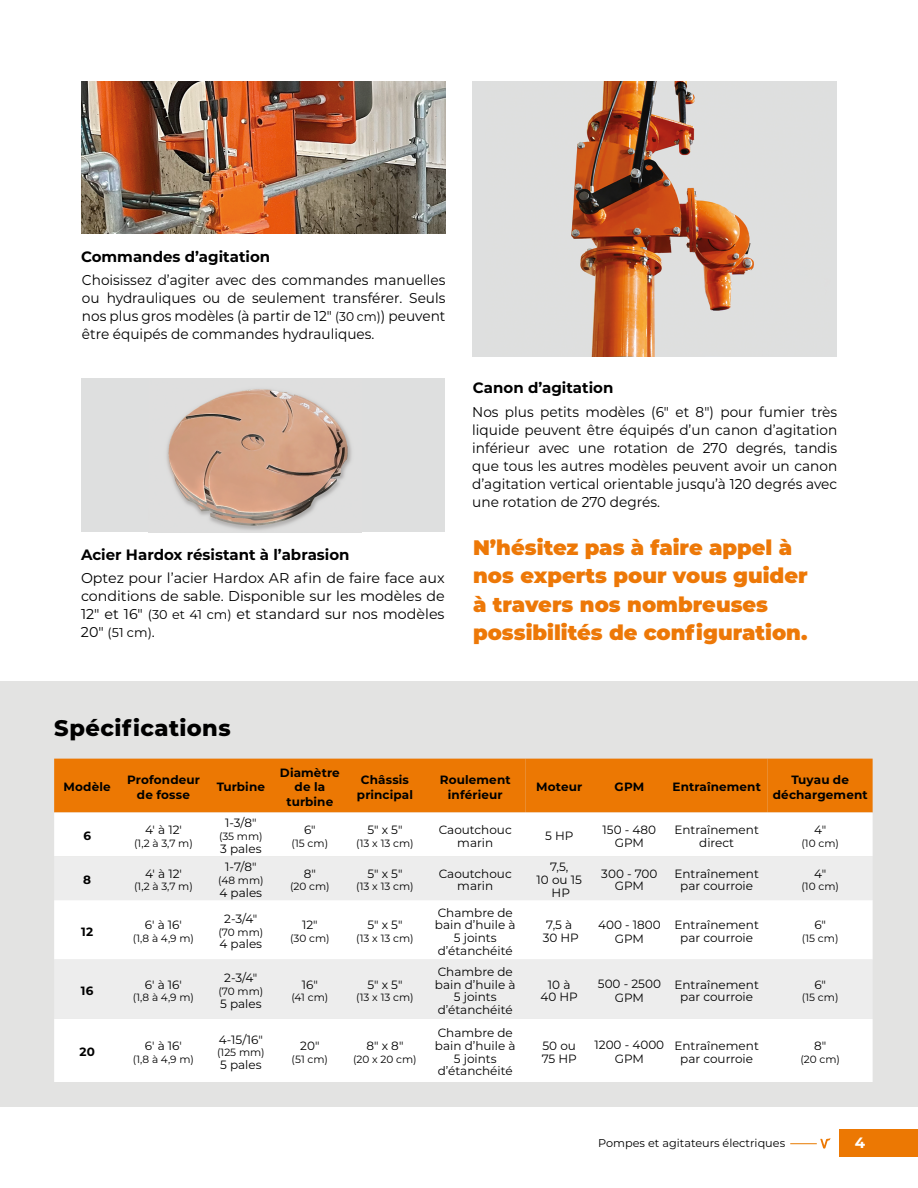
<style>
.page{position:relative;width:918px;height:1188px;background:#fff}
.page>*{position:absolute;margin:0;border:0;box-sizing:border-box;transform-origin:0 0}
.t1{font:800 22.5px "Montserrat";letter-spacing:.02em;color:#000}
.t2{font:900 21px/28.5px "Montserrat";color:#ed7807}
.t3{font:700 15px "Montserrat";color:#000}
.t4{font:700 15px "Montserrat";color:#fff}
.t5{font:14.25px/18px "Montserrat";color:#000;text-align:justify;scale:.96 1}
.t6{font:14.25px/18px "Montserrat";color:#000;text-align:justify}
.t7{font:12.75px "Montserrat";color:#000}
.t8{font:12px/12.8px "Montserrat";color:#000;text-align:center}
.t9{font:700 12px/14.4px "Montserrat";letter-spacing:.01em;color:#000;text-align:center}
.t10{font:11.25px "Montserrat";color:#000}
.t11{font:10.5px "Montserrat";color:#000}
.s1{font-size:12.75px}
.s2{font-size:14.25px}
</style>
<div class="page">
<div style="left:839px;top:1130px;width:79px;height:27px;background:#ec7803"></div>
<svg style="left:790px;top:1138px;width:41px;height:11px"></svg>
<div style="left:0;top:681px;width:918px;height:426px;background:#e3e3e2"></div>
<div style="left:81px;top:379px;width:364px;height:153px;background:#dedfdf"></div>
<img style="left:166px;top:389px;width:186px;height:141px">
<img style="left:81px;top:81px;width:365px;height:153px">
<div style="left:472px;top:81px;width:365px;height:275px;background:#dedfdf"></div>
<img style="left:571px;top:81px;width:183px;height:275px">
<div style="left:54px;top:759px;width:819px;height:54px;background:#ec7803"></div>
<div style="left:525px;top:759px;width:243px;height:54px;background:#ec7803"></div>
<div style="left:54px;top:813px;width:819px;height:269px;background:#fff"></div>
<svg style="left:54px;top:856px;width:819px;height:163px;fill:#ededed"></svg>
<p class="t3" style="left:81px;top:246px;width:191px">Commandes d’agitation</p>
<p class="t5" style="left:82px;top:271px;width:380px">Choisissez d’agiter avec des commandes manuelles ou hydrauliques ou de seulement transférer. Seuls nos plus gros modèles (à partir de 12″ <span class="s1">(30 cm)</span>) peuvent être équipés de commandes hydrauliques.</p>
<p class="t3" style="left:81px;top:544px;width:270px">Acier Hardox résistant à l’abrasion</p>
<p class="t6" style="left:81px;top:569px;width:365px">Optez pour l’acier Hardox AR afin de faire face aux conditions de sable. Disponible sur les modèles de 12″ et 16″ <span class="s1">(30 et 41 cm)</span> et standard sur nos modèles</p>
<p class="t7" style="left:81px;top:624px;width:75px"><span class="s2">20″</span> (51 cm)<span class="s2">.</span></p>
<p class="t3" style="left:473px;top:377px;width:142px">Canon d’agitation</p>
<p class="t5" style="left:472px;top:402px;width:382px">Nos plus petits modèles (6″ et 8″) pour fumier très liquide peuvent être équipés d’un canon d’agitation inférieur avec une rotation de 270 degrés, tandis que tous les autres modèles peuvent avoir un canon d’agitation vertical orientable jusqu’à 120 degrés avec une rotation de 270 degrés.</p>
<h2 class="t2" style="left:473px;top:532px;width:336px">N’hésitez pas à faire appel à nos experts pour vous guider à travers nos nombreuses possibilités de configuration.</h2>
<h1 class="t1" style="left:54px;top:711px;width:178px">Spécifications</h1>
<p class="t9" style="left:64px;top:779px;width:49px">Modèle</p>
<p class="t9" style="left:127px;top:772px;width:74px">Profondeur de fosse</p>
<p class="t9" style="left:217px;top:779px;width:50px">Turbine</p>
<p class="t9" style="left:83px;top:828px;width:9px">6</p>
<p class="t9" style="left:83px;top:872px;width:9px">8</p>
<p class="t9" style="left:81px;top:924px;width:13px">12</p>
<p class="t9" style="left:81px;top:983px;width:14px">16</p>
<p class="t9" style="left:79px;top:1044px;width:17px">20</p>
<p class="t8" style="left:145px;top:823px;width:38px">4′ à 12′</p>
<p class="t11" style="left:134px;top:836px;width:60px">(1,2 à 3,7 m)</p>
<p class="t8" style="left:145px;top:867px;width:38px">4′ à 12′</p>
<p class="t11" style="left:134px;top:879px;width:60px">(1,2 à 3,7 m)</p>
<p class="t8" style="left:145px;top:918px;width:38px">6′ à 16′</p>
<p class="t11" style="left:133px;top:931px;width:63px">(1,8 à 4,9 m)</p>
<p class="t8" style="left:145px;top:978px;width:38px">6′ à 16′</p>
<p class="t11" style="left:133px;top:991px;width:63px">(1,8 à 4,9 m)</p>
<p class="t8" style="left:145px;top:1039px;width:38px">6′ à 16′</p>
<p class="t11" style="left:133px;top:1052px;width:63px">(1,8 à 4,9 m)</p>
<p class="t8" style="left:225px;top:816px;width:33px">1-3/8″</p>
<p class="t11" style="left:219px;top:829px;width:45px">(35 mm)</p>
<p class="t8" style="left:220px;top:842px;width:43px">3 pales</p>
<p class="t8" style="left:225px;top:860px;width:33px">1-7/8″</p>
<p class="t11" style="left:218px;top:873px;width:47px">(48 mm)</p>
<p class="t8" style="left:220px;top:886px;width:44px">4 pales</p>
<p class="t8" style="left:224px;top:912px;width:35px">2-3/4″</p>
<p class="t11" style="left:218px;top:925px;width:46px">(70 mm)</p>
<p class="t8" style="left:220px;top:937px;width:44px">4 pales</p>
<p class="t8" style="left:224px;top:971px;width:35px">2-3/4″</p>
<p class="t11" style="left:218px;top:984px;width:46px">(70 mm)</p>
<p class="t8" style="left:220px;top:997px;width:43px">5 pales</p>
<p class="t8" style="left:219px;top:1033px;width:45px">4-15/16″</p>
<p class="t11" style="left:217px;top:1045px;width:49px">(125 mm)</p>
<p class="t8" style="left:220px;top:1058px;width:43px">5 pales</p>
<p class="t9" style="left:280px;top:765px;width:61px">Diamètre de la turbine</p>
<p class="t9" style="left:357px;top:772px;width:58px">Châssis principal</p>
<p class="t9" style="left:440px;top:772px;width:72px">Roulement inférieur</p>
<p class="t9" style="left:536px;top:779px;width:48px">Moteur</p>
<p class="t9" style="left:615px;top:779px;width:31px">GPM</p>
<p class="t9" style="left:673px;top:779px;width:90px">Entraînement</p>
<p class="t9" style="left:773px;top:772px;width:96px">Tuyau de déchargement</p>
<p class="t8" style="left:304px;top:823px;width:13px">6″</p>
<p class="t11" style="left:292px;top:836px;width:38px">(15 cm)</p>
<p class="t8" style="left:367px;top:823px;width:37px">5″ x 5″</p>
<p class="t11" style="left:356px;top:836px;width:59px">(13 x 13 cm)</p>
<p class="t8" style="left:439px;top:823px;width:75px">Caoutchouc marin</p>
<p class="t8" style="left:545px;top:829px;width:30px">5 HP</p>
<p class="t8" style="left:603px;top:823px;width:55px">150 - 480<br>GPM</p>
<p class="t8" style="left:674px;top:823px;width:86px">Entraînement direct</p>
<p class="t8" style="left:814px;top:823px;width:14px">4″</p>
<p class="t11" style="left:801px;top:836px;width:39px">(10 cm)</p>
<p class="t8" style="left:304px;top:867px;width:14px">8″</p>
<p class="t11" style="left:290px;top:879px;width:41px">(20 cm)</p>
<p class="t8" style="left:367px;top:867px;width:37px">5″ x 5″</p>
<p class="t11" style="left:356px;top:879px;width:59px">(13 x 13 cm)</p>
<p class="t8" style="left:439px;top:867px;width:75px">Caoutchouc marin</p>
<p class="t8" style="left:537px;top:860px;width:47px">7,5,<br>10 ou 15<br>HP</p>
<p class="t8" style="left:601px;top:867px;width:58px">300 - 700<br>GPM</p>
<p class="t8" style="left:674px;top:867px;width:86px">Entraînement par courroie</p>
<p class="t8" style="left:814px;top:867px;width:14px">4″</p>
<p class="t11" style="left:801px;top:879px;width:39px">(10 cm)</p>
<p class="t8" style="left:302px;top:918px;width:17px">12″</p>
<p class="t11" style="left:290px;top:931px;width:41px">(30 cm)</p>
<p class="t8" style="left:367px;top:918px;width:37px">5″ x 5″</p>
<p class="t11" style="left:356px;top:931px;width:59px">(13 x 13 cm)</p>
<p class="t8" style="left:435px;top:905px;width:82px">Chambre de bain d’huile à<br>5 joints d’étanchéité</p>
<p class="t8" style="left:543px;top:918px;width:38px;text-align:left">7,5 à<br>30 HP</p>
<p class="t8" style="left:598px;top:917px;width:64px;line-height:14.1px">400 - 1800<br>GPM</p>
<p class="t8" style="left:674px;top:918px;width:86px">Entraînement par courroie</p>
<p class="t8" style="left:814px;top:918px;width:13px">6″</p>
<p class="t11" style="left:802px;top:931px;width:38px">(15 cm)</p>
<p class="t8" style="left:302px;top:978px;width:18px">16″</p>
<p class="t11" style="left:291px;top:991px;width:38px">(41 cm)</p>
<p class="t8" style="left:367px;top:978px;width:37px">5″ x 5″</p>
<p class="t11" style="left:356px;top:991px;width:59px">(13 x 13 cm)</p>
<p class="t8" style="left:435px;top:965px;width:82px">Chambre de bain d’huile à<br>5 joints d’étanchéité</p>
<p class="t8" style="left:541px;top:978px;width:39px">10 à<br>40 HP</p>
<p class="t8" style="left:598px;top:976px;width:65px;line-height:14.1px">500 - 2500<br>GPM</p>
<p class="t8" style="left:674px;top:978px;width:86px">Entraînement par courroie</p>
<p class="t8" style="left:814px;top:978px;width:13px">6″</p>
<p class="t11" style="left:802px;top:991px;width:38px">(15 cm)</p>
<p class="t8" style="left:300px;top:1039px;width:21px">20″</p>
<p class="t11" style="left:292px;top:1052px;width:38px">(51 cm)</p>
<p class="t8" style="left:366px;top:1039px;width:39px">8″ x 8″</p>
<p class="t11" style="left:353px;top:1052px;width:65px">(20 x 20 cm)</p>
<p class="t8" style="left:435px;top:1026px;width:82px">Chambre de bain d’huile à<br>5 joints d’étanchéité</p>
<p class="t8" style="left:542px;top:1039px;width:37px;text-align:left">50 ou<br>75 HP</p>
<p class="t8" style="left:595px;top:1038px;width:71px;line-height:14.1px">1200 - 4000<br>GPM</p>
<p class="t8" style="left:674px;top:1039px;width:86px">Entraînement par courroie</p>
<p class="t8" style="left:814px;top:1039px;width:14px">8″</p>
<p class="t11" style="left:800px;top:1052px;width:41px">(20 cm)</p>
<p class="t10" style="left:598px;top:1135px;width:188px">Pompes et agitateurs électriques</p>
<p class="t4" style="left:855px;top:1132px;width:12px">4</p>
</div>
